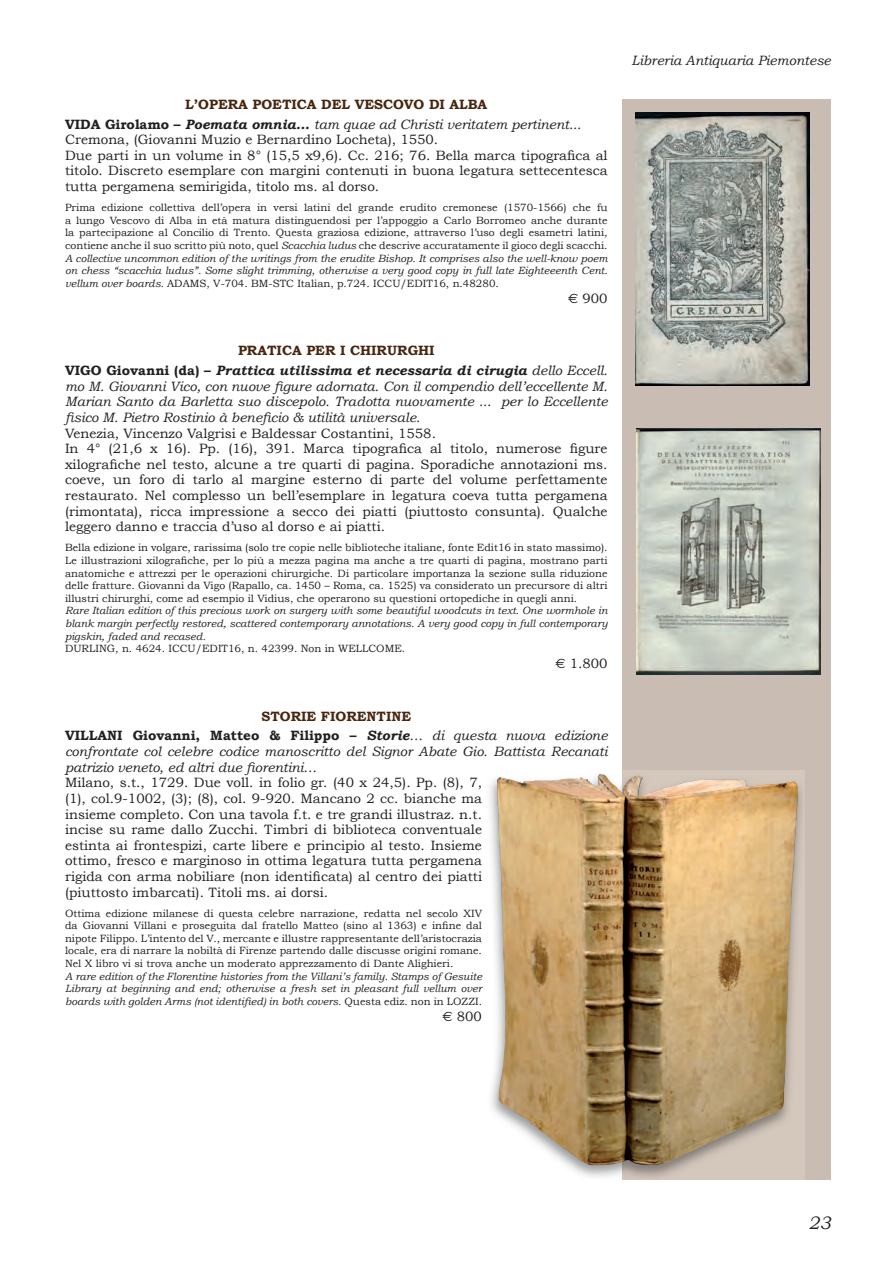
<style>
.page{position:relative;width:896px;height:1266px;background:#fff}
.page>*{position:absolute;margin:0;border:0;box-sizing:border-box;transform-origin:0 0}
.t1{font:italic 18px "Bookman Old Style";color:#231f20}
.t2{font:13.5px/15.6px "Bookman Old Style";color:#231f20}
.t3{font:italic 13.5px/15.6px "Bookman Old Style";color:#231f20}
.t4{font:italic 700 13.5px/19.8px "Bookman Old Style";color:#231f20;text-align:center}
.t5{font:700 13.5px/19.8px "Bookman Old Style";color:#231f20;text-align:center}
.t6{font:10.5px/12.6px "Bookman Old Style";color:#231f20;text-align:justify}
.t7{font:italic 10.5px/12.6px "Bookman Old Style";color:#231f20;text-align:justify}
.s1{font-weight:700;font-style:normal;color:#48260f}
.s2{font-weight:700;font-style:normal}
.s3{font-weight:700}
.s4{font-style:italic}
.s5{font-family:"Euro Sans"}
.s6{font-style:normal;color:#48260f}
.s7{font-style:normal}
.s8{font-weight:400}
.s9{color:#48260f}
.s10{font-weight:400;font-style:italic}
</style>
<div class="page">
<div style="left:622px;top:99px;width:208px;height:1080px;background:#c9bcb2"></div>
<img style="left:635px;top:112px;width:174px;height:273px">
<img style="left:636px;top:429px;width:184px;height:245px">
<img style="left:489px;top:774px;width:155px;height:406px">
<img style="left:622px;top:770px;width:182px;height:409px">
<img style="left:496px;top:774px;width:103px;height:75px">
<p class="t3" style="left:65px;top:94px;width:517px;line-height:19.8px;text-indent:120px"><span class="s1">L’OPERA POETICA DEL VESCOVO DI ALBA<br></span><span class="s2">VIDA Girolamo –</span> <span class="s3">Poemata omnia…</span> tam quae ad Christi veritatem pertinent...</p>
<p class="t2" style="left:65px;top:132px;width:544px">Cremona, (Giovanni Muzio e Bernardino Locheta), 1550.<br>Due parti in un volume in 8° (15,5 x9,6). Cc. 216; 76. Bella marca tipografica al titolo. Discreto esemplare con margini contenuti in buona legatura settecentesca tutta pergamena semirigida, titolo ms. al dorso.</p>
<p class="t6" style="left:65px;top:201px;width:544px">Prima edizione collettiva dell’opera in versi latini del grande erudito cremonese (1570-1566) che fu a lungo Vescovo di Alba in età matura distinguendosi per l’appoggio a Carlo Borromeo anche durante la partecipazione al Concilio di Trento. Questa graziosa edizione, attraverso l’uso degli esametri latini, contiene anche il suo scritto più noto, quel <span class="s4">Scacchia ludus</span> che descrive accuratamente il gioco degli scacchi.<br><span class="s4">A collective uncommon edition of the writings from the erudite Bishop. It comprises also the well-know poem on chess “scacchia ludus”. Some slight trimming, otherwise a very good copy in full late Eighteeenth Cent. vellum over boards.</span> ADAMS, V-704. BM-STC Italian, p.724. ICCU/EDIT16, n.48280.</p>
<p class="t2" style="left:568px;top:290px;width:41px"><span class="s5">€</span> 900</p>
<p class="t4" style="left:65px;top:340px;width:544px"><span class="s6">PRATICA PER I CHIRURGHI<br></span><span class="s7">VIGO Giovanni (da) –</span> Prattica utilissima et necessaria di cirugia <span class="s8">dello Eccell.</span></p>
<p class="t3" style="left:65px;top:378px;width:544px;text-align:justify">mo M. Giovanni Vico, con nuove figure adornata. Con il compendio dell’eccellente M.<br>Marian Santo da Barletta suo discepolo. Tradotta nuovamente ... per lo Eccellente fisico M. Pietro Rostinio à beneficio &amp; utilità universale.</p>
<p class="t2" style="left:65px;top:425px;width:544px">Venezia, Vincenzo Valgrisi e Baldessar Costantini, 1558.<br>In 4° (21,6 x 16). Pp. (16), 391. Marca tipografica al titolo, numerose figure xilografiche nel testo, alcune a tre quarti di pagina. Sporadiche annotazioni ms. coeve, un foro di tarlo al margine esterno di parte del volume perfettamente restaurato. Nel complesso un bell’esemplare in legatura coeva tutta pergamena (rimontata), ricca impressione a secco dei piatti (piuttosto consunta). Qualche leggero danno e traccia d’uso al dorso e ai piatti.</p>
<p class="t6" style="left:65px;top:541px;width:544px">Bella edizione in volgare, rarissima (solo tre copie nelle biblioteche italiane, fonte Edit16 in stato massimo).<br>Le illustrazioni xilografiche, per lo più a mezza pagina ma anche a tre quarti di pagina, mostrano parti anatomiche e attrezzi per le operazioni chirurgiche. Di particolare importanza la sezione sulla riduzione delle fratture. Giovanni da Vigo (Rapallo, ca. 1450 – Roma, ca. 1525) va considerato un precursore di altri illustri chirurghi, come ad esempio il Vidius, che operarono su questioni ortopediche in quegli anni.</p>
<p class="t7" style="left:65px;top:604px;width:544px">Rare Italian edition of this precious work on surgery with some beautiful woodcuts in text. One wormhole in blank margin perfectly restored, scattered contemporary annotations. A very good copy in full contemporary pigskin, faded and recased.</p>
<p class="t6" style="left:65px;top:642px;width:341px">DURLING, n. 4624. ICCU/EDIT16, n. 42399. Non in WELLCOME.</p>
<p class="t2" style="left:555px;top:656px;width:54px"><span class="s5">€</span> 1.800</p>
<p class="t5" style="left:65px;top:706px;width:544px"><span class="s9">STORIE FIORENTINE<br></span>VILLANI Giovanni, Matteo &amp; Filippo – <span class="s4">Storie</span><span class="s10">… di questa nuova edizione</span></p>
<p class="t3" style="left:65px;top:743px;width:544px">confrontate col celebre codice manoscritto del Signor Abate Gio. Battista Recanati patrizio veneto, ed altri due fiorentini…</p>
<p class="t2" style="left:65px;top:774px;width:418px;text-align:justify">Milano, s.t., 1729. Due voll. in folio gr. (40 x 24,5). Pp. (8), 7, (1), col.9-1002, (3); (8), col. 9-920. Mancano 2 cc. bianche ma insieme completo. Con una tavola f.t. e tre grandi illustraz. n.t. incise su rame dallo Zucchi. Timbri di biblioteca conventuale estinta ai frontespizi, carte libere e principio al testo. Insieme ottimo, fresco e marginoso in ottima legatura tutta pergamena rigida con arma nobiliare (non identificata) al centro dei piatti (piuttosto imbarcati). Titoli ms. ai dorsi.</p>
<p class="t6" style="left:65px;top:906px;width:418px">Ottima edizione milanese di questa celebre narrazione, redatta nel secolo XIV da Giovanni Villani e proseguita dal fratello Matteo (sino al 1363) e infine dal nipote Filippo. L’intento del V., mercante e illustre rappresentante dell’aristocrazia locale, era di narrare la nobiltà di Firenze partendo dalle discusse origini romane.<br>Nel X libro vi si trova anche un moderato apprezzamento di Dante Alighieri.</p>
<p class="t7" style="left:65px;top:969px;width:418px">A rare edition of the Florentine histories from the Villani’s family. Stamps of Gesuite Library at beginning and end; otherwise a fresh set in pleasant full vellum over boards with golden Arms (not identified) in both covers. <span class="s7">Questa ediz. non in LOZZI.</span></p>
<p class="t2" style="left:442px;top:1008px;width:41px"><span class="s5">€</span> 800</p>
<p class="t3" style="left:631px;top:53px;width:201px">Libreria Antiquaria Piemontese</p>
<h1 class="t1" style="left:808px;top:1212px;width:24px">23</h1>
</div>
